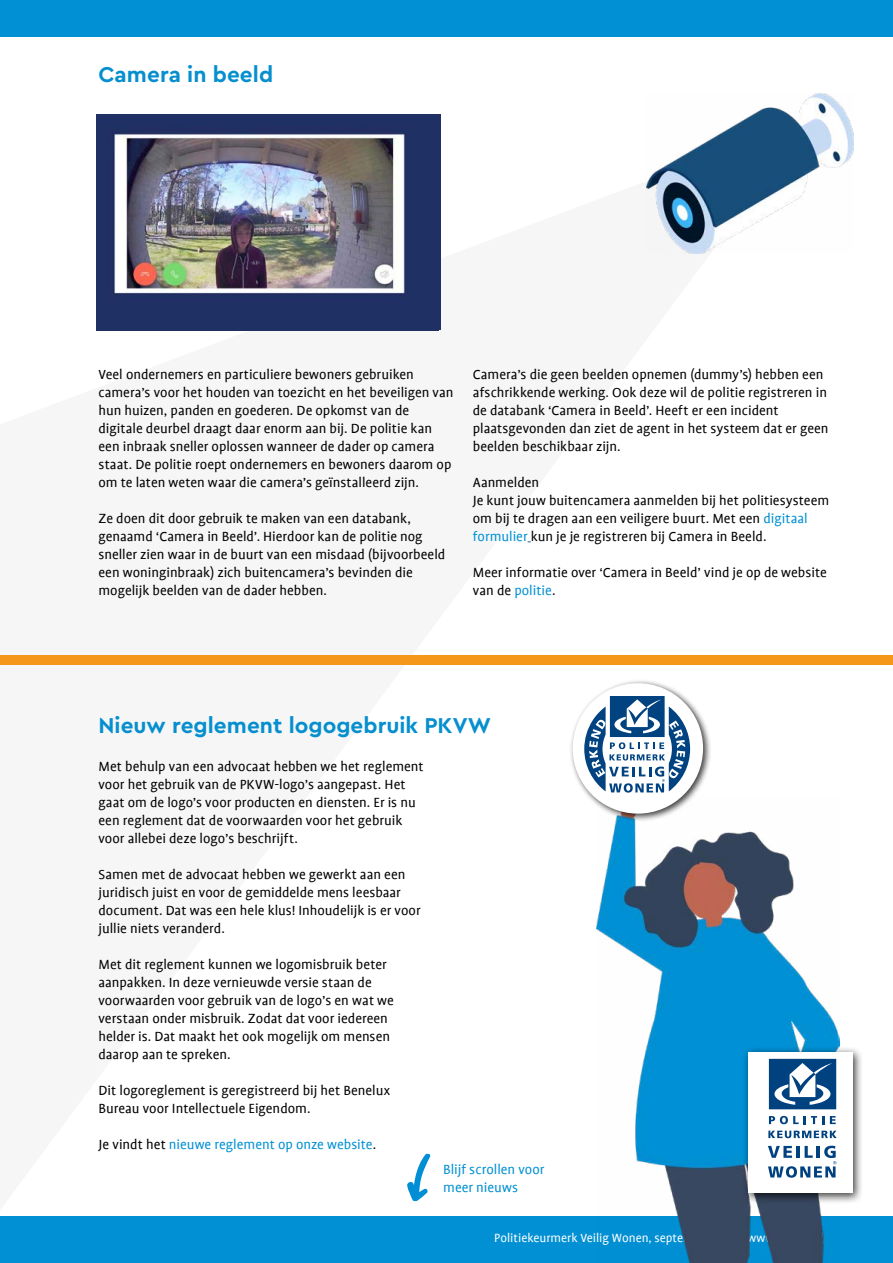
<style>
.page{position:relative;width:893px;height:1263px;background:#fff}
.page>*{position:absolute;margin:0;border:0;box-sizing:border-box;transform-origin:0 0}
.t1{font:700 22.5px "Cera Pro";letter-spacing:.005em;color:#068fcf}
.t2{font:15px/18px "Profile";color:#000}
.t3{font:15px/18px "Profile";color:#0090d3}
.t4{font:13.5px "Profile";color:#fff}
.s1{color:#0090d3}
.s2{color:#000}
</style>
<div class="page">
<div style="left:0;top:0;width:893px;height:37px;background:#0090d3"></div>
<img style="left:97px;top:114px;width:341px;height:216px">
<div style="left:0;top:1216px;width:893px;height:47px;background:#0090d3"></div>
<svg style="left:407px;top:1153px;width:24px;height:49px"></svg>
<div style="left:0;top:655px;width:893px;height:9px;background:#f4971b"></div>
<img style="left:597px;top:822px;width:242px;height:441px">
<div style="left:742px;top:1046px;width:122px;height:157px;background:#000;opacity:.75"></div>
<div style="left:748px;top:1052px;width:105px;height:140px;background:#fff"></div>
<svg style="left:769px;top:1116px;width:55px;height:8px"></svg>
<svg style="left:830px;top:1116px;width:6px;height:8px"></svg>
<svg style="left:768px;top:1131px;width:69px;height:7px"></svg>
<svg style="left:768px;top:1146px;width:68px;height:32px"></svg>
<svg style="left:769px;top:1059px;width:67px;height:50px"></svg>
<div style="left:568px;top:679px;width:144px;height:143px;background:#000;opacity:.75"></div>
<div style="left:573px;top:683px;width:130px;height:131px;background:#fff;border-radius:50%"></div>
<svg style="left:584px;top:696px;width:106px;height:97px"></svg>
<img style="left:647px;top:93px;width:206px;height:161px">
<h1 class="t1" style="left:99px;top:59px;width:176px">Camera in beeld</h1>
<p class="t2" style="left:99px;top:365px;width:357px">Veel ondernemers en particuliere bewoners gebruiken camera’s voor het houden van toezicht en het beveiligen van hun huizen, panden en goederen. De opkomst van de digitale deurbel draagt daar enorm aan bij. De politie kan een inbraak sneller oplossen wanneer de dader op camera staat. De politie roept ondernemers en bewoners daarom op om te laten weten waar die camera’s geïnstalleerd zijn.</p>
<p class="t2" style="left:99px;top:509px;width:348px">Ze doen dit door gebruik te maken van een databank, genaamd ‘Camera in Beeld’. Hierdoor kan de politie nog sneller zien waar in de buurt van een misdaad (bijvoorbeeld een woninginbraak) zich buitencamera’s bevinden die mogelijk beelden van de dader hebben.</p>
<p class="t2" style="left:473px;top:365px;width:357px">Camera’s die geen beelden opnemen (dummy’s) hebben een afschrikkende werking. Ook deze wil de politie registreren in de databank ‘Camera in Beeld’. Heeft er een incident plaatsgevonden dan ziet de agent in het systeem dat er geen beelden beschikbaar zijn.</p>
<p class="t2" style="left:473px;top:473px;width:358px">Aanmelden<br>Je kunt jouw buitencamera aanmelden bij het politiesysteem om bij te dragen aan een veiligere buurt. Met een <span class="s1">digitaal formulier</span> kun je je registreren bij Camera in Beeld.</p>
<p class="t2" style="left:473px;top:563px;width:355px">Meer informatie over ‘Camera in Beeld’ vind je op de website van de <span class="s1">politie</span>.</p>
<h1 class="t1" style="left:99px;top:711px;width:394px">Nieuw reglement logogebruik PKVW</h1>
<p class="t2" style="left:99px;top:757px;width:327px">Met behulp van een advocaat hebben we het reglement voor het gebruik van de PKVW-logo’s aangepast. Het gaat om de logo’s voor producten en diensten. Er is nu een reglement dat de voorwaarden voor het gebruik voor allebei deze logo’s beschrijft.</p>
<p class="t2" style="left:99px;top:865px;width:324px">Samen met de advocaat hebben we gewerkt aan een juridisch juist en voor de gemiddelde mens leesbaar document. Dat was een hele klus! Inhoudelijk is er voor jullie niets veranderd.</p>
<p class="t2" style="left:99px;top:955px;width:297px">Met dit reglement kunnen we logomisbruik beter aanpakken. In deze vernieuwde versie staan de voorwaarden voor gebruik van de logo’s en wat we verstaan onder misbruik. Zodat dat voor iedereen helder is. Dat maakt het ook mogelijk om mensen daarop aan te spreken.</p>
<p class="t2" style="left:99px;top:1081px;width:293px">Dit logoreglement is geregistreerd bij het Benelux<br>Bureau voor Intellectuele Eigendom.</p>
<p class="t3" style="left:99px;top:1135px;width:279px"><span class="s2">Je vindt het</span> nieuwe reglement op onze website<span class="s2">.</span></p>
<p class="t3" style="left:443px;top:1160px;width:103px">Blijf scrollen voor meer nieuws</p>
<p class="t4" style="left:494px;top:1231px;width:331px">Politiekeurmerk Veilig Wonen, september 2021 , www.hetccv.nl</p>
</div>
